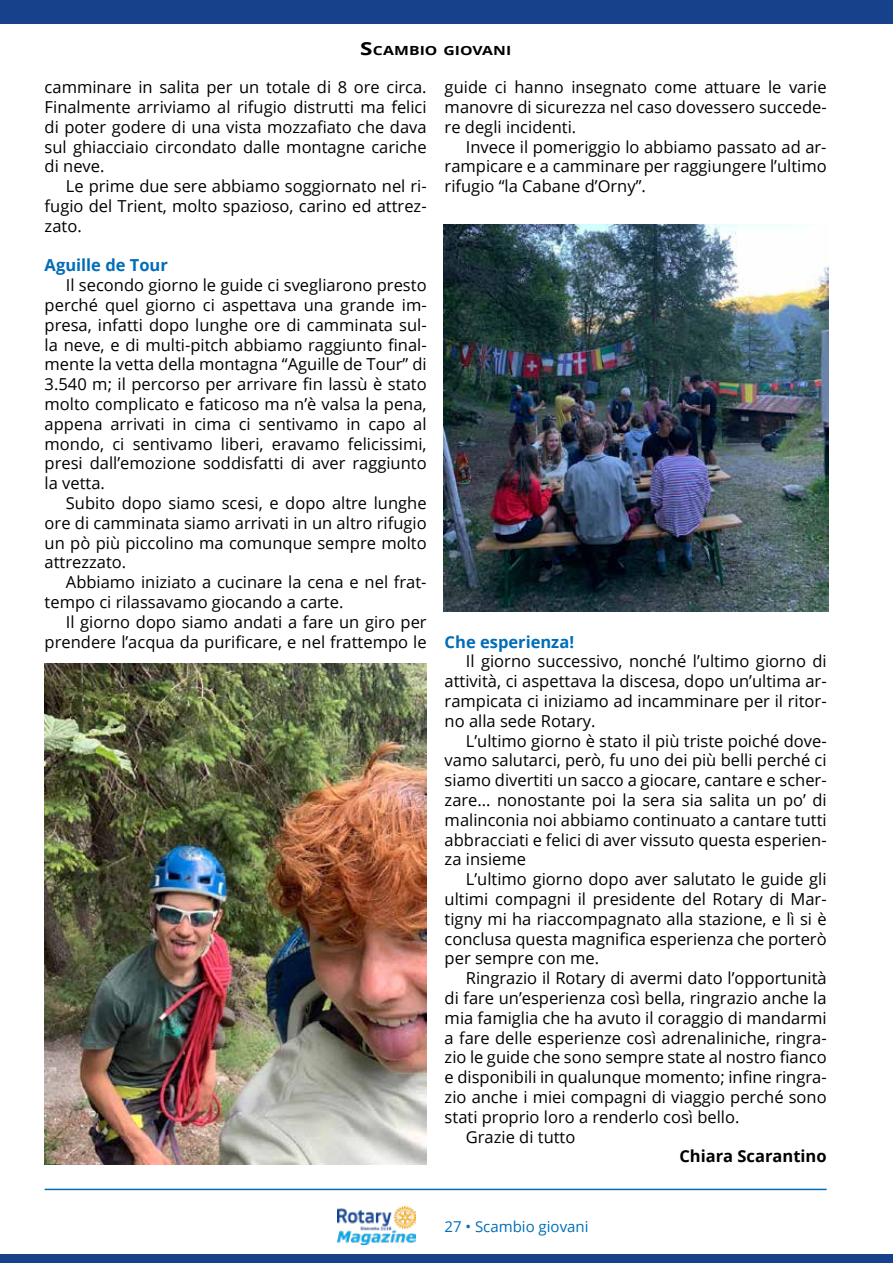
<style>
.page{position:relative;width:893px;height:1263px;background:#fff}
.page>*{position:absolute;margin:0;border:0;box-sizing:border-box;transform-origin:0 0}
.t1{font:16.5px/19.8px "Open Sans";color:#000;text-align:justify}
.t2{font:700 16.5px "Open Sans";color:#006db8}
.t3{font:700 16.5px "Open Sans";color:#000}
.t4{font:15px "Open Sans";color:#006db8}
.t5{font:700 12.6px "Open Sans";color:#000;scale:1.25 1}
.s1{font-size:18px}
</style>
<div class="page">
<img style="left:337px;top:1206px;width:79px;height:39px">
<hr style="left:45px;top:1189px;width:782px;height:1px;background:#006db8">
<div style="left:0;top:0;width:893px;height:23px;background:#17418a"></div>
<div style="left:0;top:1254px;width:893px;height:9px;background:#17418a"></div>
<img style="left:44px;top:663px;width:382px;height:501px">
<img style="left:443px;top:224px;width:385px;height:387px">
<p class="t5" style="left:360px;top:44px;width:122px"><span class="s1">S</span>CAMBIO GIOVANI</p>
<p class="t1" style="left:45px;top:79px;width:383px">camminare in salita per un totale di 8 ore circa.<br>Finalmente arriviamo al rifugio distrutti ma felici di poter godere di una vista mozza昀椀ato che dava sul ghiacciaio circondato dalle montagne cariche di neve.</p>
<p class="t1" style="left:45px;top:178px;width:383px;text-indent:21px">Le prime due sere abbiamo soggiornato nel ri&shy;fugio del Trient, molto spazioso, carino ed attrez&shy;zato.</p>
<p class="t2" style="left:45px;top:254px;width:125px">Aguille de Tour</p>
<p class="t1" style="left:45px;top:277px;width:383px;text-indent:21px">Il secondo giorno le guide ci svegliarono presto perché quel giorno ci aspettava una grande im&shy;presa, infatti dopo lunghe ore di camminata sul&shy;la neve, e di multi-pitch abbiamo raggiunto 昀椀nal&shy;mente la vetta della montagna “Aguille de Tour” di 3.540 m; il percorso per arrivare 昀椀n lassù è stato molto complicato e faticoso ma n’è valsa la pena, appena arrivati in cima ci sentivamo in capo al mondo, ci sentivamo liberi, eravamo felicissimi, presi dall’emozione soddisfatti di aver raggiunto la vetta.</p>
<p class="t1" style="left:45px;top:495px;width:383px;text-indent:21px">Subito dopo siamo scesi, e dopo altre lunghe ore di camminata siamo arrivati in un altro rifugio un pò più piccolino ma comunque sempre molto attrezzato.</p>
<p class="t1" style="left:45px;top:574px;width:383px;text-indent:21px">Abbiamo iniziato a cucinare la cena e nel frat&shy;tempo ci rilassavamo giocando a carte.</p>
<p class="t1" style="left:45px;top:613px;width:384px;text-align:right">Il giorno dopo siamo andati a fare un giro per prendere l’acqua da puri昀椀care, e nel frattempo le</p>
<p class="t1" style="left:445px;top:79px;width:383px">guide ci hanno insegnato come attuare le varie manovre di sicurezza nel caso dovessero succede&shy;re degli incidenti.</p>
<p class="t1" style="left:445px;top:138px;width:383px;text-indent:21px">Invece il pomeriggio lo abbiamo passato ad ar&shy;rampicare e a camminare per raggiungere l’ultimo rifugio “la Cabane d’Orny”.</p>
<p class="t2" style="left:445px;top:630px;width:131px">Che esperienza!</p>
<p class="t1" style="left:445px;top:653px;width:383px;text-indent:21px">Il giorno successivo, nonché l’ultimo giorno di attività, ci aspettava la discesa, dopo un’ultima ar&shy;rampicata ci iniziamo ad incamminare per il ritor&shy;no alla sede Rotary.</p>
<p class="t1" style="left:445px;top:732px;width:383px;text-indent:21px">L’ultimo giorno è stato il più triste poiché dove&shy;vamo salutarci, però, fu uno dei più belli perché ci siamo divertiti un sacco a giocare, cantare e scher&shy;zare... nonostante poi la sera sia salita un po’ di malinconia noi abbiamo continuato a cantare tutti abbracciati e felici di aver vissuto questa esperien&shy;za insieme</p>
<p class="t1" style="left:445px;top:871px;width:383px;text-indent:21px">L’ultimo giorno dopo aver salutato le guide gli ultimi compagni il presidente del Rotary di Mar&shy;tigny mi ha riaccompagnato alla stazione, e lì si è conclusa questa magni昀椀ca esperienza che porterò per sempre con me.</p>
<p class="t1" style="left:466px;top:970px;width:362px">Ringrazio il Rotary di avermi dato l’opportunità</p>
<p class="t1" style="left:445px;top:990px;width:383px">di fare un’esperienza così bella, ringrazio anche la</p>
<p class="t1" style="left:445px;top:1009px;width:383px">mia famiglia che ha avuto il coraggio di mandarmi</p>
<p class="t1" style="left:445px;top:1029px;width:383px">a fare delle esperienze così adrenaliniche, ringra-</p>
<p class="t1" style="left:445px;top:1047px;width:383px">zio le guide che sono sempre state al nostro 昀椀anco</p>
<p class="t1" style="left:445px;top:1067px;width:383px">e disponibili in qualunque momento; in昀椀ne ringra-</p>
<p class="t1" style="left:445px;top:1089px;width:383px">zio anche i miei compagni di viaggio perché sono</p>
<p class="t1" style="left:445px;top:1108px;width:296px">stati proprio loro a renderlo così bello.</p>
<p class="t1" style="left:466px;top:1128px;width:111px">Grazie di tutto</p>
<p class="t3" style="left:679px;top:1145px;width:149px">Chiara Scarantino</p>
<p class="t4" style="left:444px;top:1220px;width:146px">27 • Scambio giovani</p>
</div>
